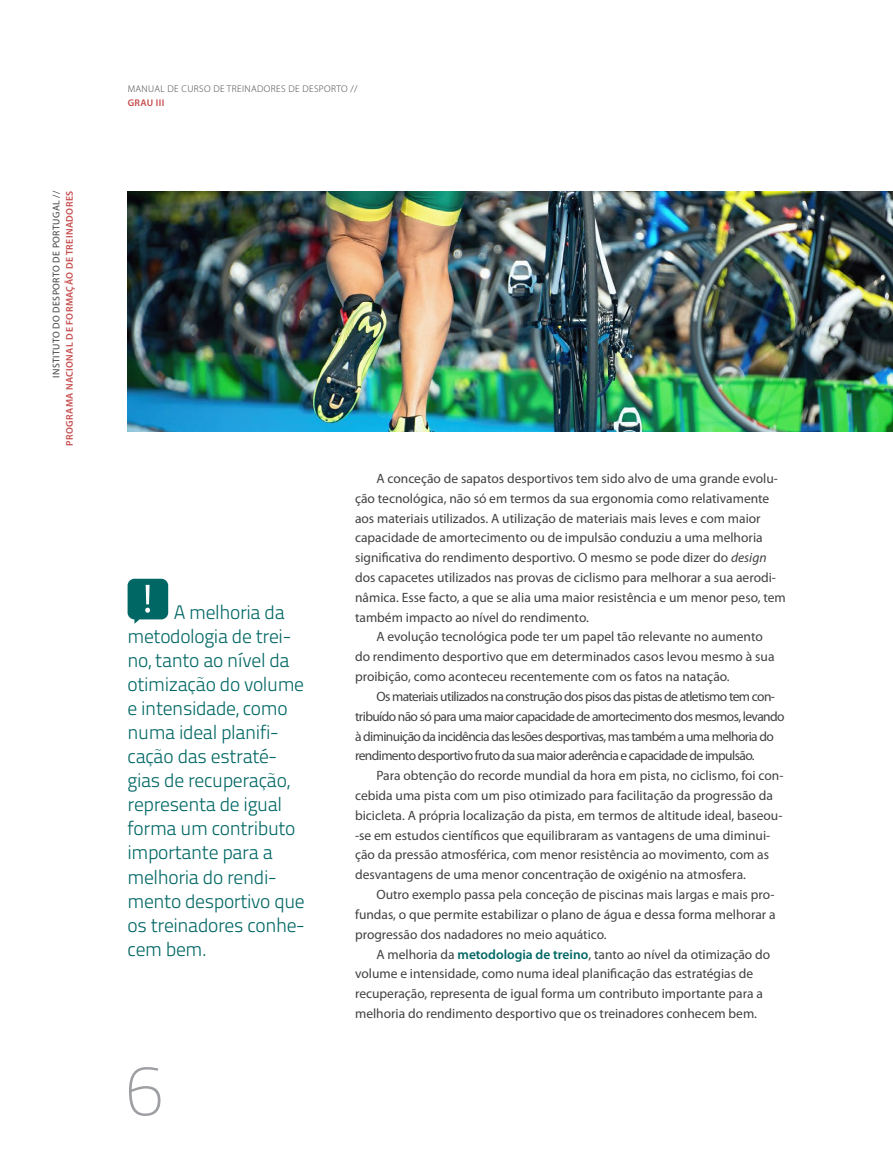
<style>
.page{position:relative;width:893px;height:1149px;background:#fff}
.page>*{position:absolute;margin:0;border:0;box-sizing:border-box;transform-origin:0 0}
.t1{font:700 72px "Titillium Text 14 L";color:#9d9fa2}
.t2{font:19.5px/24px "Titillium Text 14 L 250 wt";letter-spacing:-.02em;color:#006764}
.t3{font:13.5px "Myriad Pro";color:#414042}
.t4{font:13.5px "Myriad Pro";letter-spacing:-.045em;color:#414042}
.t5{font:600 9.75px "Myriad Pro";letter-spacing:.04em;color:#c74c4d}
.t6{font:300 9.75px "Myriad Pro";letter-spacing:.04em;color:#414042}
.t7{font:9.75px "Myriad Pro";letter-spacing:.04em;color:#414042}
.s1{font-style:italic}
.s2{font-weight:600;color:#006764}
</style>
<div class="page">
<img style="left:128px;top:191px;width:765px;height:241px">
<div style="left:128px;top:578px;width:40px;height:41px;background:#006764;border-radius:7px"></div>
<svg style="left:145px;top:584px;width:5px;height:28px"></svg>
<p class="t7" style="left:50px;top:378px;width:189px;rotate:-90deg">INSTITUTO DO DESPORTO DE PORTUGAL //</p>
<p class="t5" style="left:63px;top:446px;width:256px;rotate:-90deg">PROGRAMA NACIONAL DE FORMAÇÃO DE TREINADORES</p>
<p class="t6" style="left:128px;top:83px;width:231px">MANUAL DE CURSO DE TREINADORES DE DESPORTO //</p>
<p class="t5" style="left:128px;top:96px;width:38px">GRAU III</p>
<p class="t2" style="left:128px;top:600px;width:179px;text-indent:46px">A melhoria da metodologia de trei&shy;no, tanto ao nível da otimização do volume e intensidade, como numa ideal planifi&shy;cação das estraté&shy;gias de recuperação, representa de igual forma um contributo importante para a melhoria do rendi&shy;mento desportivo que os treinadores conhe&shy;cem bem.</p>
<h1 class="t1" style="left:126px;top:1047px;width:40px">6</h1>
<p class="t3" style="left:376px;top:470px;width:403px">A conceção de sapatos desportivos tem sido alvo de uma grande evolu-</p>
<p class="t3" style="left:355px;top:489px;width:416px">ção tecnológica, não só em termos da sua ergonomia como relativamente</p>
<p class="t3" style="left:355px;top:509px;width:407px">aos materiais utilizados. A utilização de materiais mais leves e com maior</p>
<p class="t3" style="left:355px;top:529px;width:409px">capacidade de amortecimento ou de impulsão conduziu a uma melhoria</p>
<p class="t3" style="left:355px;top:549px;width:413px">significativa do rendimento desportivo. O mesmo se pode dizer do <span class="s1">design</span></p>
<p class="t3" style="left:355px;top:569px;width:422px">dos capacetes utilizados nas provas de ciclismo para melhorar a sua aerodi-</p>
<p class="t3" style="left:355px;top:588px;width:432px">nâmica. Esse facto, a que se alia uma maior resistência e um menor peso, tem</p>
<p class="t3" style="left:355px;top:608px;width:235px">também impacto ao nível do rendimento.</p>
<p class="t3" style="left:376px;top:628px;width:388px">A evolução tecnológica pode ter um papel tão relevante no aumento</p>
<p class="t3" style="left:355px;top:648px;width:421px">do rendimento desportivo que em determinados casos levou mesmo à sua</p>
<p class="t3" style="left:355px;top:668px;width:376px">proibição, como aconteceu recentemente com os fatos na natação.</p>
<p class="t4" style="left:376px;top:687px;width:400px">Os materiais utilizados na construção dos pisos das pistas de atletismo tem con-</p>
<p class="t4" style="left:355px;top:707px;width:431px">tribuído não só para uma maior capacidade de amortecimento dos mesmos, levando</p>
<p class="t4" style="left:355px;top:727px;width:420px">à diminuição da incidência das lesões desportivas, mas também a uma melhoria do</p>
<p class="t4" style="left:355px;top:747px;width:401px">rendimento desportivo fruto da sua maior aderência e capacidade de impulsão.</p>
<p class="t3" style="left:376px;top:767px;width:409px">Para obtenção do recorde mundial da hora em pista, no ciclismo, foi con-</p>
<p class="t3" style="left:355px;top:786px;width:419px">cebida uma pista com um piso otimizado para facilitação da progressão da</p>
<p class="t3" style="left:355px;top:806px;width:429px">bicicleta. A própria localização da pista, em termos de altitude ideal, baseou-</p>
<p class="t3" style="left:355px;top:826px;width:417px">-se em estudos científicos que equilibraram as vantagens de uma diminui-</p>
<p class="t3" style="left:355px;top:846px;width:416px">ção da pressão atmosférica, com menor resistência ao movimento, com as</p>
<p class="t3" style="left:355px;top:866px;width:392px">desvantagens de uma menor concentração de oxigénio na atmosfera.</p>
<p class="t3" style="left:376px;top:885px;width:400px">Outro exemplo passa pela conceção de piscinas mais largas e mais pro-</p>
<p class="t3" style="left:355px;top:905px;width:422px">fundas, o que permite estabilizar o plano de água e dessa forma melhorar a</p>
<p class="t3" style="left:355px;top:925px;width:253px">progressão dos nadadores no meio aquático.</p>
<p class="t3" style="left:376px;top:945px;width:395px">A melhoria da <span class="s2">metodologia de treino</span>, tanto ao nível da otimização do</p>
<p class="t3" style="left:355px;top:965px;width:400px">volume e intensidade, como numa ideal planificação das estratégias de</p>
<p class="t3" style="left:355px;top:984px;width:409px">recuperação, representa de igual forma um contributo importante para a</p>
<p class="t3" style="left:355px;top:1004px;width:403px">melhoria do rendimento desportivo que os treinadores conhecem bem.</p>
</div>
